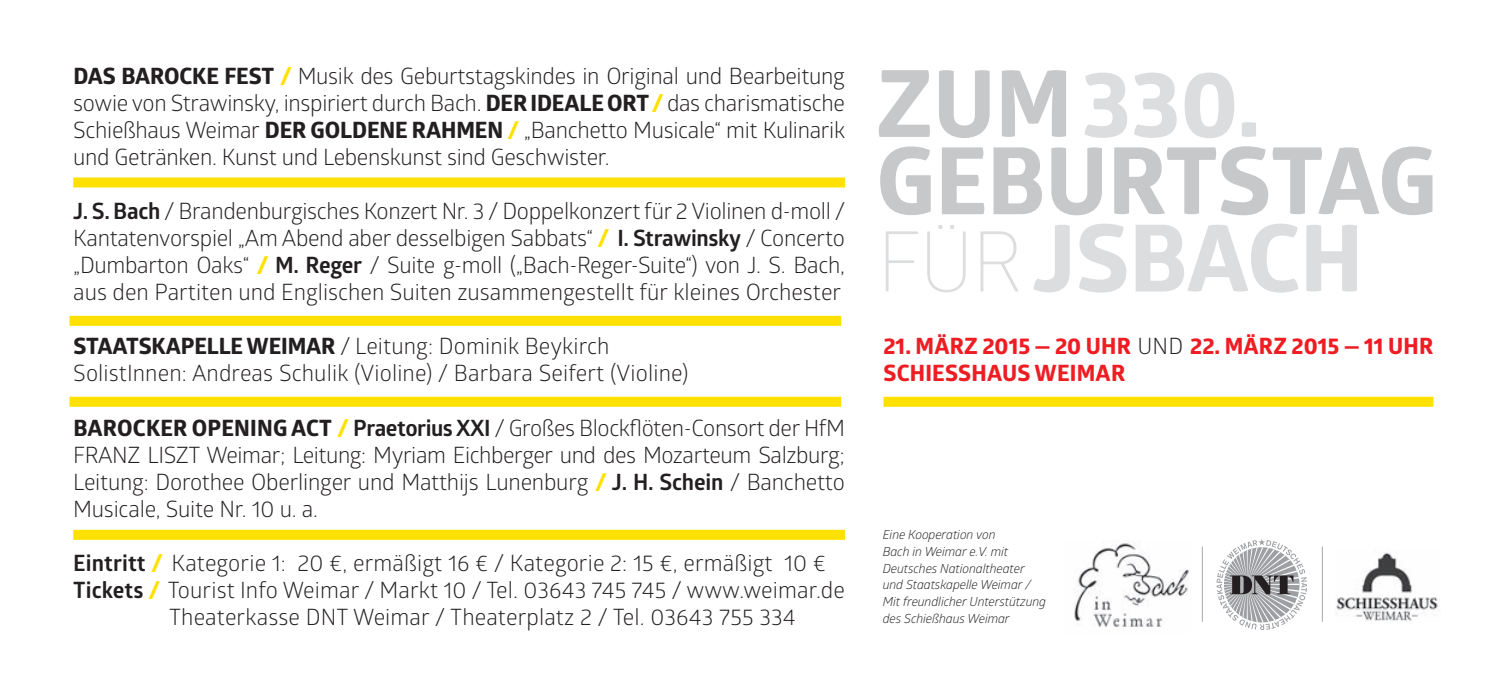
<style>
.page{position:relative;width:1489px;height:695px;background:#fff}
.page>*{position:absolute;margin:0;border:0;box-sizing:border-box;transform-origin:0 0}
.t1{font:700 92.75px/77.2px "Globerx";color:#c7c8ca}
.t2{font:22.5px/27px "Glober";letter-spacing:.005em;color:#231f20;text-align:justify}
.t3{font:700 22.5px/27px "Globerx";letter-spacing:.01em;color:#ee1d23}
.t4{font:italic 12.5px/16.8px "Glober";letter-spacing:-.01em;color:#231f20}
.s1{font-family:"Globerx";font-weight:700}
.s2{font-family:"Globerx";font-weight:700;color:#ffe101}
.s3{font-weight:700}
.s4{color:#dcdddf}
.s5{font-family:"Glober";font-weight:300;font-size:83.5px;color:#dcdddf}
.s6{font-family:"Glober";font-weight:400;color:#231f20}
</style>
<div class="page">
<div style="left:73px;top:177px;width:771px;height:10px;background:#ffe101"></div>
<div style="left:69px;top:316px;width:772px;height:10px;background:#ffe101"></div>
<div style="left:69px;top:396px;width:772px;height:10px;background:#ffe101"></div>
<div style="left:883px;top:396px;width:550px;height:10px;background:#ffe101"></div>
<div style="left:73px;top:529px;width:771px;height:10px;background:#ffe101"></div>
<svg style="left:1216px;top:539px;width:90px;height:90px"></svg>
<img style="left:1074px;top:540px;width:115px;height:87px">
<img style="left:1335px;top:549px;width:103px;height:72px">
<hr style="left:1321px;top:546px;width:1px;height:75px;background:#a8a9ad">
<hr style="left:1201px;top:546px;width:1px;height:75px;background:#a8a9ad">
<p class="t2" style="left:73px;top:62px;width:773px"><span class="s1">DAS BAROCKE FEST</span> <span class="s2">/</span> Musik des Geburtstagskindes in Original und Bearbeitung sowie von Strawinsky, inspiriert durch Bach. <span class="s1">DER IDEALE ORT</span> <span class="s2">/</span> das charismatische Schießhaus Weimar <span class="s1">DER GOLDENE RAHMEN</span> <span class="s2">/</span> „Banchetto Musicale“ mit Kulinarik und Getränken. Kunst und Lebenskunst sind Geschwister.</p>
<p class="t2" style="left:73px;top:197px;width:773px"><span class="s3">J. S. Bach</span> / Brandenburgisches Konzert Nr. 3 / Doppelkonzert für 2 Violinen d-moll / Kantatenvorspiel „Am Abend aber desselbigen Sabbats“ <span class="s2">/</span> <span class="s3">I. Strawinsky</span> / Concerto „Dumbarton Oaks“ <span class="s2">/</span> <span class="s3">M. Reger</span> / Suite g-moll („Bach-Reger-Suite“) von J. S. Bach, aus den Partiten und Englischen Suiten zusammengestellt für kleines Orchester</p>
<p class="t2" style="left:73px;top:332px;width:616px"><span class="s1">STAATSKAPELLE WEIMAR</span> / Leitung: Dominik Beykirch<br>SolistInnen: Andreas Schulik (Violine) / Barbara Seifert (Violine)</p>
<p class="t2" style="left:73px;top:413px;width:773px"><span class="s1">BAROCKER OPENING ACT</span> <span class="s2">/</span> <span class="s3">Praetorius XXI</span> / Großes Blockflöten-Consort der HfM FRANZ LISZT Weimar; Leitung: Myriam Eichberger und des Mozarteum Salzburg; Leitung: Dorothee Oberlinger und Matthijs Lunenburg <span class="s2">/</span> <span class="s3">J. H. Schein</span> / Banchetto Musicale, Suite Nr. 10 u. a.</p>
<p class="t2" style="left:73px;top:548px;width:754px"><span class="s3">Eintritt</span> <span class="s2">/</span> Kategorie 1: 20 €, ermäßigt 16 € / Kategorie 2: 15 €, ermäßigt 10 €</p>
<p class="t2" style="left:73px;top:575px;width:773px"><span class="s3">Tickets</span> <span class="s2">/</span> Tourist Info Weimar / Markt 10 / Tel. 03643 745 745 / www.weimar.de</p>
<p class="t2" style="left:169px;top:602px;width:628px">Theaterkasse DNT Weimar / Theaterplatz 2 / Tel. 03643 755 334</p>
<h1 class="t1" style="left:876px;top:64px;width:562px">ZUM<span class="s4">330.<br></span>GEBURTSTAG<br><span class="s5">FÜR</span> <span class="s4">JSBACH</span></h1>
<p class="t3" style="left:883px;top:332px;width:551px">21. MÄRZ 2015 — 20 UHR <span class="s6">UND</span> 22. MÄRZ 2015 — 11 UHR<br>SCHIESSHAUS WEIMAR</p>
<p class="t4" style="left:882px;top:525px;width:165px">Eine Kooperation von<br>Bach in Weimar e.V. mit<br>Deutsches Nationaltheater und Staatskapelle Weimar /<br>Mit freundlicher Unterstützung des Schießhaus Weimar</p>
</div>
